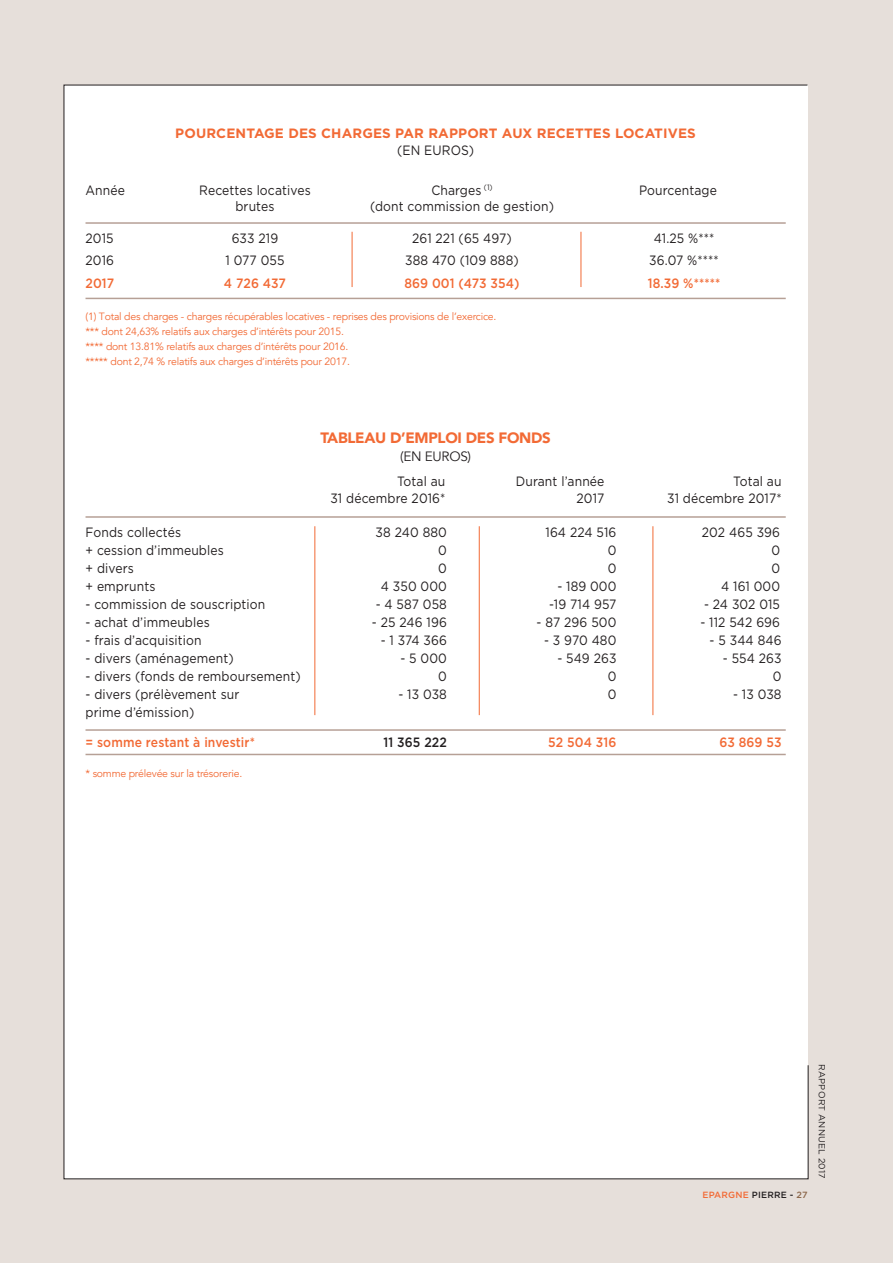
<style>
.page{position:relative;width:893px;height:1263px;background:#e6dfda}
.page>*{position:absolute;margin:0;border:0;box-sizing:border-box;transform-origin:0 0}
.t1{font:900 15px "Avenir";letter-spacing:-.02em;color:#f26a35}
.t2{font:13.5px "Gotham";letter-spacing:.01em;color:#231f20;scale:.9 1}
.t3{font:500 13.5px "Gotham";letter-spacing:.01em;color:#f26a35;scale:.9 1}
.t4{font:700 13.5px "Gotham";letter-spacing:.01em;color:#f26a35}
.t5{font:13.5px "Avenir";letter-spacing:-.02em;color:#231f20}
.t6{font:500 13.5px "Gotham";letter-spacing:.01em;color:#231f20;scale:.9 1}
.t7{font:10.5px "Avenir";letter-spacing:-.02em;color:#f26a35}
.t8{font:9px "Gotham";letter-spacing:.02em;color:#231f20}
.t9{font:500 9px "Gotham";letter-spacing:.02em;color:#f26a35}
.s1{color:#231f20}
.s2{color:#8c674a}
</style>
<div class="page">
<div style="left:64px;top:85px;width:744px;height:1094px;background:#fff"></div>
<hr style="left:86px;top:298px;width:700px;height:1px;background:#b6a096">
<hr style="left:86px;top:222px;width:700px;height:2px;background:#b6a096">
<hr style="left:86px;top:516px;width:700px;height:2px;background:#b6a096">
<hr style="left:86px;top:729px;width:700px;height:2px;background:#b6a096">
<hr style="left:86px;top:754px;width:700px;height:1px;background:#b6a096">
<hr style="left:352px;top:232px;width:1px;height:55px;background:#f26a35">
<hr style="left:581px;top:232px;width:1px;height:55px;background:#f26a35">
<hr style="left:315px;top:526px;width:1px;height:189px;background:#f26a35">
<hr style="left:479px;top:526px;width:1px;height:189px;background:#f26a35">
<hr style="left:653px;top:526px;width:1px;height:189px;background:#f26a35">
<p class="t4" style="left:175px;top:125px;width:522px">POURCENTAGE DES CHARGES PAR RAPPORT AUX RECETTES LOCATIVES</p>
<p class="t2" style="left:397px;top:141px;width:87px">(EN EUROS)</p>
<p class="t2" style="left:86px;top:181px;width:45px">Année</p>
<p class="t2" style="left:199px;top:181px;width:125px">Recettes locatives</p>
<p class="t2" style="left:431px;top:181px;width:70px">Charges <sup>(1)</sup></p>
<p class="t2" style="left:639px;top:181px;width:88px">Pourcentage</p>
<p class="t2" style="left:235px;top:198px;width:45px">brutes</p>
<p class="t2" style="left:370px;top:198px;width:206px">(dont commission de gestion)</p>
<p class="t2" style="left:86px;top:229px;width:33px">2015</p>
<p class="t2" style="left:232px;top:229px;width:53px">633 219</p>
<p class="t2" style="left:412px;top:229px;width:112px">261 221 (65 497)</p>
<p class="t2" style="left:654px;top:229px;width:69px">41.25 %***</p>
<p class="t2" style="left:86px;top:252px;width:33px">2016</p>
<p class="t2" style="left:225px;top:252px;width:67px">1 077 055</p>
<p class="t2" style="left:405px;top:252px;width:128px">388 470 (109 888)</p>
<p class="t2" style="left:649px;top:252px;width:79px">36.07 %****</p>
<p class="t3" style="left:86px;top:274px;width:33px">2017</p>
<p class="t3" style="left:224px;top:274px;width:70px">4 726 437</p>
<p class="t3" style="left:404px;top:274px;width:130px">869 001 (473 354)</p>
<p class="t3" style="left:648px;top:274px;width:82px">18.39 %*****</p>
<p class="t7" style="left:86px;top:312px;width:412px">(1) Total des charges - charges récupérables locatives - reprises des provisions de l’exercice.</p>
<p class="t7" style="left:86px;top:327px;width:260px">*** dont 24,63% relatifs aux charges d’intérêts pour 2015.</p>
<p class="t7" style="left:86px;top:342px;width:264px">**** dont 13.81% relatifs aux charges d’intérêts pour 2016.</p>
<p class="t7" style="left:86px;top:357px;width:266px">***** dont 2,74 % relatifs aux charges d’intérêts pour 2017.</p>
<p class="t1" style="left:320px;top:425px;width:232px">TABLEAU D’EMPLOI DES FONDS</p>
<p class="t5" style="left:400px;top:450px;width:72px">(EN EUROS)</p>
<p class="t2" style="left:397px;top:473px;width:55px">Total au</p>
<p class="t2" style="left:516px;top:473px;width:100px">Durant l’année</p>
<p class="t2" style="left:733px;top:473px;width:55px">Total au</p>
<p class="t2" style="left:330px;top:489px;width:129px">31 décembre 2016*</p>
<p class="t2" style="left:577px;top:489px;width:32px">2017</p>
<p class="t2" style="left:667px;top:489px;width:129px">31 décembre 2017*</p>
<p class="t2" style="left:86px;top:524px;width:108px">Fonds collectés</p>
<p class="t2" style="left:376px;top:524px;width:81px">38 240 880</p>
<p class="t2" style="left:545px;top:524px;width:80px">164 224 516</p>
<p class="t2" style="left:702px;top:524px;width:88px">202 465 396</p>
<p class="t2" style="left:86px;top:542px;width:155px">+ cession d’immeubles</p>
<p class="t2" style="left:438px;top:542px;width:11px">0</p>
<p class="t2" style="left:608px;top:542px;width:11px">0</p>
<p class="t2" style="left:771px;top:542px;width:11px">0</p>
<p class="t2" style="left:86px;top:560px;width:55px">+ divers</p>
<p class="t2" style="left:438px;top:560px;width:11px">0</p>
<p class="t2" style="left:608px;top:560px;width:11px">0</p>
<p class="t2" style="left:771px;top:560px;width:11px">0</p>
<p class="t2" style="left:86px;top:578px;width:79px">+ emprunts</p>
<p class="t2" style="left:381px;top:578px;width:75px">4 350 000</p>
<p class="t2" style="left:557px;top:578px;width:67px">- 189 000</p>
<p class="t2" style="left:721px;top:578px;width:67px">4 161 000</p>
<p class="t2" style="left:86px;top:596px;width:201px">- commission de souscription</p>
<p class="t2" style="left:376px;top:596px;width:81px">- 4 587 058</p>
<p class="t2" style="left:549px;top:596px;width:76px">-19 714 957</p>
<p class="t2" style="left:704px;top:596px;width:86px">- 24 302 015</p>
<p class="t2" style="left:86px;top:614px;width:140px">- achat d’immeubles</p>
<p class="t2" style="left:372px;top:614px;width:85px">- 25 246 196</p>
<p class="t2" style="left:537px;top:614px;width:90px">- 87 296 500</p>
<p class="t2" style="left:700px;top:614px;width:90px">- 112 542 696</p>
<p class="t2" style="left:86px;top:632px;width:131px">- frais d’acquisition</p>
<p class="t2" style="left:381px;top:632px;width:75px">- 1 374 366</p>
<p class="t2" style="left:544px;top:632px;width:82px">- 3 970 480</p>
<p class="t2" style="left:710px;top:632px;width:81px">- 5 344 846</p>
<p class="t2" style="left:86px;top:650px;width:166px">- divers (aménagement)</p>
<p class="t2" style="left:400px;top:650px;width:53px">- 5 000</p>
<p class="t2" style="left:557px;top:650px;width:67px">- 549 263</p>
<p class="t2" style="left:723px;top:650px;width:67px">- 554 263</p>
<p class="t2" style="left:86px;top:668px;width:241px">- divers (fonds de remboursement)</p>
<p class="t2" style="left:438px;top:668px;width:11px">0</p>
<p class="t2" style="left:608px;top:668px;width:11px">0</p>
<p class="t2" style="left:773px;top:668px;width:11px">0</p>
<p class="t2" style="left:86px;top:686px;width:172px">- divers (prélèvement sur</p>
<p class="t2" style="left:398px;top:686px;width:55px">- 13 038</p>
<p class="t2" style="left:608px;top:686px;width:11px">0</p>
<p class="t2" style="left:733px;top:686px;width:55px">- 13 038</p>
<p class="t2" style="left:86px;top:704px;width:122px">prime d’émission)</p>
<p class="t3" style="left:86px;top:733px;width:190px">= somme restant à investir*</p>
<p class="t6" style="left:384px;top:733px;width:72px">11 365 222</p>
<p class="t3" style="left:548px;top:733px;width:77px">52 504 316</p>
<p class="t3" style="left:719px;top:733px;width:70px">63 869 53</p>
<p class="t7" style="left:86px;top:769px;width:158px">* somme prélevée sur la trésorerie.</p>
<p class="t9" style="left:702px;top:1188px;width:107px">EPARGNE <span class="s1">PIERRE -</span> <span class="s2">27</span></p>
<p class="t8" style="left:828px;top:1064px;width:116px;rotate:90deg">RAPPORT ANNUEL 2017</p>
</div>
